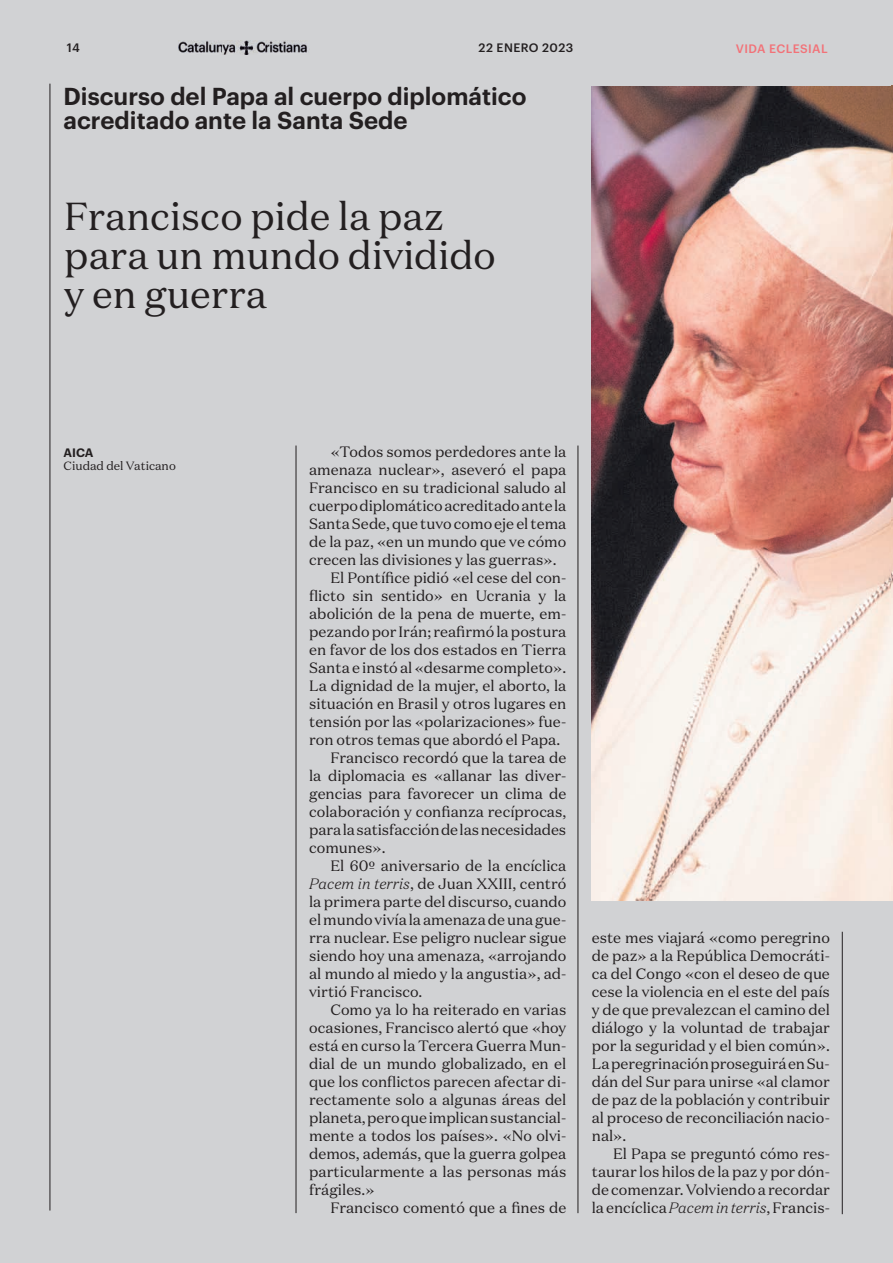
<style>
.page{position:relative;width:893px;height:1263px;background:#d1d2d4}
.page>*{position:absolute;margin:0;border:0;box-sizing:border-box;transform-origin:0 0}
.t1{font:39px/39px "Domaine Text";color:#231f20}
.t2{font:600 24px/24px "Graphik";color:#231f20}
.t3{font:15px/18px "Domaine Text";color:#231f20;text-align:justify}
.t4{font:12px "Domaine Text";color:#231f20}
.t5{font:500 12px "Graphik";letter-spacing:.035em;color:#231f20}
.t6{font:500 12px "Graphik";letter-spacing:.035em;color:#f27278}
.t7{font:600 12px "Graphik";color:#231f20}
.s1{font-weight:300;font-style:italic}
</style>
<div class="page">
<img style="left:179px;top:41px;width:129px;height:14px">
<hr style="left:50px;top:84px;width:1px;height:1126px;background:#231f20">
<hr style="left:842px;top:932px;width:1px;height:282px;background:#231f20">
<hr style="left:296px;top:445px;width:1px;height:768px;background:#231f20">
<hr style="left:578px;top:445px;width:1px;height:768px;background:#231f20">
<img style="left:592px;top:86px;width:299px;height:814px">
<img style="left:891px;top:86px;width:2px;height:814px">
<p class="t5" style="left:67px;top:38px;width:14px">14</p>
<p class="t5" style="left:479px;top:38px;width:96px">22 ENERO 2023</p>
<p class="t6" style="left:736px;top:40px;width:93px">VIDA ECLESIAL</p>
<h2 class="t2" style="left:64px;top:82px;width:464px">Discurso del Papa al cuerpo diplomático acreditado ante la Santa Sede</h2>
<h1 class="t1" style="left:64px;top:196px;width:433px">Francisco pide la paz para un mundo dividido y en guerra</h1>
<p class="t7" style="left:64px;top:443px;width:31px">AICA</p>
<p class="t4" style="left:64px;top:458px;width:114px">Ciudad del Vaticano</p>
<p class="t3" style="left:330px;top:443px;width:237px">«Todos somos perdedores ante la</p>
<p class="t3" style="left:309px;top:461px;width:259px">amenaza nuclear», aseveró el papa</p>
<p class="t3" style="left:309px;top:479px;width:259px">Francisco en su tradicional saludo al</p>
<p class="t3" style="left:309px;top:497px;width:259px">cuerpo diplomático acreditado ante la</p>
<p class="t3" style="left:309px;top:515px;width:259px">Santa Sede, que tuvo como eje el tema</p>
<p class="t3" style="left:309px;top:533px;width:259px">de la paz, «en un mundo que ve cómo</p>
<p class="t3" style="left:309px;top:551px;width:249px">crecen las divisiones y las guerras».</p>
<p class="t3" style="left:330px;top:569px;width:238px">El Pontífice pidió «el cese del con-</p>
<p class="t3" style="left:309px;top:587px;width:259px">flicto sin sentido» en Ucrania y la</p>
<p class="t3" style="left:309px;top:605px;width:259px">abolición de la pena de muerte, em-</p>
<p class="t3" style="left:309px;top:623px;width:259px">pezando por Irán; reafirmó la postura</p>
<p class="t3" style="left:309px;top:641px;width:259px">en favor de los dos estados en Tierra</p>
<p class="t3" style="left:309px;top:659px;width:259px">Santa e instó al «desarme completo».</p>
<p class="t3" style="left:309px;top:677px;width:259px">La dignidad de la mujer, el aborto, la</p>
<p class="t3" style="left:309px;top:695px;width:259px">situación en Brasil y otros lugares en</p>
<p class="t3" style="left:309px;top:713px;width:259px">tensión por las «polarizaciones» fue-</p>
<p class="t3" style="left:309px;top:731px;width:253px">ron otros temas que abordó el Papa.</p>
<p class="t3" style="left:330px;top:749px;width:237px">Francisco recordó que la tarea de</p>
<p class="t3" style="left:309px;top:767px;width:259px">la diplomacia es «allanar las diver-</p>
<p class="t3" style="left:309px;top:785px;width:259px">gencias para favorecer un clima de</p>
<p class="t3" style="left:309px;top:803px;width:259px">colaboración y confianza recíprocas,</p>
<p class="t3" style="left:309px;top:821px;width:259px">para la satisfacción de las necesidades</p>
<p class="t3" style="left:309px;top:839px;width:78px">comunes».</p>
<p class="t3" style="left:330px;top:857px;width:237px">El 60º aniversario de la encíclica</p>
<p class="t3" style="left:309px;top:875px;width:259px"><span class="s1">Pacem in terris</span>, de Juan XXIII, centró</p>
<p class="t3" style="left:309px;top:893px;width:259px">la primera parte del discurso, cuando</p>
<p class="t3" style="left:309px;top:911px;width:259px">el mundo vivía la amenaza de una gue-</p>
<p class="t3" style="left:309px;top:929px;width:259px">rra nuclear. Ese peligro nuclear sigue</p>
<p class="t3" style="left:309px;top:947px;width:259px">siendo hoy una amenaza, «arrojando</p>
<p class="t3" style="left:309px;top:965px;width:259px">al mundo al miedo y la angustia», ad-</p>
<p class="t3" style="left:309px;top:983px;width:115px">virtió Francisco.</p>
<p class="t3" style="left:330px;top:1001px;width:237px">Como ya lo ha reiterado en varias</p>
<p class="t3" style="left:309px;top:1019px;width:259px">ocasiones, Francisco alertó que «hoy</p>
<p class="t3" style="left:309px;top:1037px;width:259px">está en curso la Tercera Guerra Mun-</p>
<p class="t3" style="left:309px;top:1055px;width:259px">dial de un mundo globalizado, en el</p>
<p class="t3" style="left:309px;top:1073px;width:259px">que los conflictos parecen afectar di-</p>
<p class="t3" style="left:309px;top:1091px;width:259px">rectamente solo a algunas áreas del</p>
<p class="t3" style="left:309px;top:1109px;width:259px">planeta, pero que implican sustancial-</p>
<p class="t3" style="left:309px;top:1127px;width:259px">mente a todos los países». «No olvi-</p>
<p class="t3" style="left:309px;top:1145px;width:259px">demos, además, que la guerra golpea</p>
<p class="t3" style="left:309px;top:1163px;width:259px">particularmente a las personas más</p>
<p class="t3" style="left:309px;top:1181px;width:67px">frágiles.»</p>
<p class="t3" style="left:330px;top:1199px;width:237px">Francisco comentó que a fines de</p>
<p class="t3" style="left:592px;top:929px;width:240px">este mes viajará «como peregrino de paz» a la República Democráti&shy;ca del Congo «con el deseo de que cese la violencia en el este del país y de que prevalezcan el camino del diálogo y la voluntad de trabajar por la seguridad y el bien común».<br>La peregrinación proseguirá en Su&shy;dán del Sur para unirse «al clamor de paz de la población y contribuir al proceso de reconciliación nacio&shy;nal».</p>
<p class="t3" style="left:592px;top:1145px;width:240px;text-indent:21px">El Papa se preguntó cómo res&shy;taurar los hilos de la paz y por dón&shy;de comenzar. Volviendo a recordar la encíclica <span class="s1">Pacem in terris</span>, Francis-</p>
</div>
